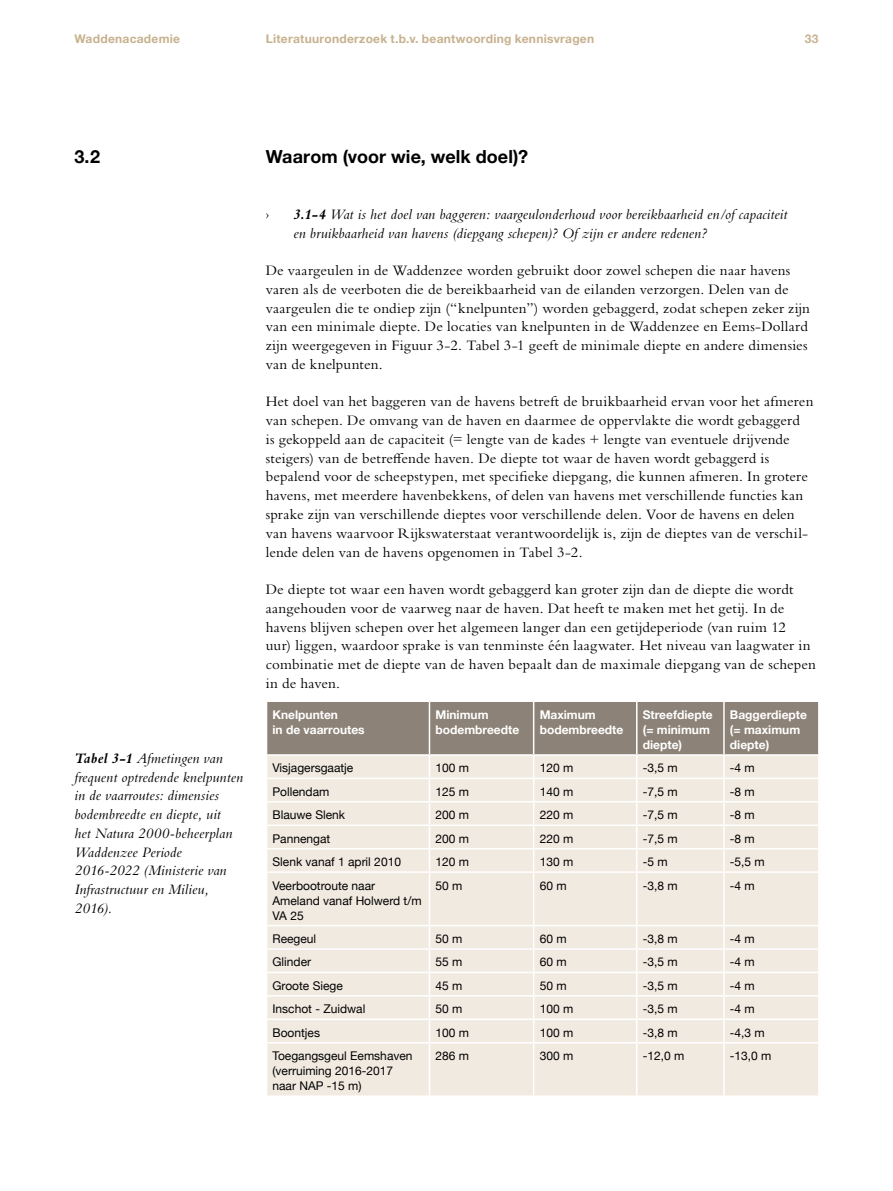
<style>
.page{position:relative;width:893px;height:1191px;background:#fff}
.page>*{position:absolute;margin:0;border:0;box-sizing:border-box;transform-origin:0 0}
.t1{font:700 18px "Helvetica Neue";letter-spacing:.005em;color:#000}
.t2{font:15px/18.8px "Bembo Std";letter-spacing:.01em;color:#000}
.t3{font:italic 15px/18.8px "Bembo Std";letter-spacing:.01em;color:#000}
.t4{font:12px/15px "Helvetica Neue";color:#000}
.t5{font:700 12px/15px "Helvetica Neue";color:#fff}
.t6{font:700 12px "Helvetica Neue";letter-spacing:.025em;color:#c7b18e}
.s1{font-weight:700}
</style>
<div class="page">
<div style="left:267px;top:873px;width:551px;height:222px;background:#f1eae1"></div>
<svg style="left:266px;top:701px;width:553px;height:170px;background:#d3cbc2"></svg>
<hr style="left:724px;top:848px;width:96px;height:1px;background:#fff">
<hr style="left:723px;top:849px;width:2px;height:22px;background:#fff">
<hr style="left:818px;top:849px;width:2px;height:22px;background:#fff">
<hr style="left:429px;top:873px;width:1px;height:51px;background:#fff">
<hr style="left:533px;top:873px;width:1px;height:51px;background:#fff">
<hr style="left:636px;top:873px;width:1px;height:51px;background:#fff">
<hr style="left:723px;top:873px;width:2px;height:51px;background:#fff">
<hr style="left:266px;top:924px;width:163px;height:2px;background:#fff">
<hr style="left:429px;top:924px;width:105px;height:2px;background:#fff">
<hr style="left:534px;top:924px;width:103px;height:2px;background:#fff">
<hr style="left:637px;top:924px;width:87px;height:2px;background:#fff">
<hr style="left:724px;top:924px;width:96px;height:2px;background:#fff">
<hr style="left:723px;top:926px;width:2px;height:22px;background:#fff">
<hr style="left:266px;top:948px;width:163px;height:1px;background:#fff">
<hr style="left:429px;top:948px;width:105px;height:1px;background:#fff">
<hr style="left:534px;top:948px;width:103px;height:1px;background:#fff">
<hr style="left:637px;top:948px;width:87px;height:1px;background:#fff">
<hr style="left:724px;top:948px;width:96px;height:1px;background:#fff">
<hr style="left:723px;top:949px;width:2px;height:22px;background:#fff">
<hr style="left:266px;top:971px;width:163px;height:2px;background:#fff">
<hr style="left:429px;top:971px;width:105px;height:2px;background:#fff">
<hr style="left:534px;top:971px;width:103px;height:2px;background:#fff">
<hr style="left:637px;top:971px;width:87px;height:2px;background:#fff">
<hr style="left:724px;top:971px;width:96px;height:2px;background:#fff">
<hr style="left:723px;top:973px;width:2px;height:22px;background:#fff">
<hr style="left:266px;top:995px;width:163px;height:1px;background:#fff">
<hr style="left:429px;top:995px;width:105px;height:1px;background:#fff">
<hr style="left:534px;top:995px;width:103px;height:1px;background:#fff">
<hr style="left:637px;top:995px;width:87px;height:1px;background:#fff">
<hr style="left:724px;top:995px;width:96px;height:1px;background:#fff">
<hr style="left:723px;top:996px;width:2px;height:22px;background:#fff">
<hr style="left:266px;top:1018px;width:163px;height:2px;background:#fff">
<hr style="left:429px;top:1018px;width:105px;height:2px;background:#fff">
<svg style="left:429px;top:926px;width:1px;height:116px"></svg>
<hr style="left:534px;top:1018px;width:103px;height:2px;background:#fff">
<svg style="left:533px;top:926px;width:1px;height:116px"></svg>
<hr style="left:637px;top:1018px;width:87px;height:2px;background:#fff">
<svg style="left:636px;top:926px;width:1px;height:116px"></svg>
<hr style="left:724px;top:1018px;width:96px;height:2px;background:#fff">
<hr style="left:723px;top:1020px;width:2px;height:22px;background:#fff">
<hr style="left:266px;top:1042px;width:163px;height:1px;background:#fff">
<hr style="left:429px;top:1042px;width:105px;height:1px;background:#fff">
<hr style="left:429px;top:1043px;width:1px;height:52px;background:#fff">
<hr style="left:534px;top:1042px;width:103px;height:1px;background:#fff">
<hr style="left:533px;top:1043px;width:1px;height:52px;background:#fff">
<hr style="left:637px;top:1042px;width:87px;height:1px;background:#fff">
<hr style="left:636px;top:1043px;width:1px;height:52px;background:#fff">
<hr style="left:724px;top:1042px;width:96px;height:1px;background:#fff">
<hr style="left:723px;top:1043px;width:2px;height:52px;background:#fff">
<p class="t6" style="left:74px;top:29px;width:107px">Waddenacademie</p>
<p class="t6" style="left:266px;top:29px;width:330px">Literatuuronderzoek t.b.v. beantwoording kennisvragen</p>
<p class="t6" style="left:805px;top:29px;width:15px">33</p>
<p class="t1" style="left:74px;top:142px;width:27px">3.2</p>
<p class="t1" style="left:266px;top:142px;width:264px">Waarom (voor wie, welk doel)?</p>
<p class="t3" style="left:74px;top:748px;width:170px"><span class="s1">Tabel 3-1</span> Afmetingen van frequent optredende knelpunten in de vaarroutes: dimensies bodembreedte en diepte, uit<br>het Natura 2000-beheerplan<br>Waddenzee Periode<br>2016-2022 (Ministerie van<br>Infrastructuur en Milieu,<br>2016).</p>
<p class="t2" style="left:266px;top:204px;width:5px">›</p>
<p class="t3" style="left:293px;top:204px;width:495px"><span class="s1">3.1-4</span> Wat is het doel van baggeren: vaargeulonderhoud voor bereikbaarheid en/of capaciteit en bruikbaarheid van havens (diepgang schepen)? Of zijn er andere redenen?</p>
<p class="t2" style="left:266px;top:261px;width:546px">De vaargeulen in de Waddenzee worden gebruikt door zowel schepen die naar havens varen als de veerboten die de bereikbaarheid van de eilanden verzorgen. Delen van de vaargeulen die te ondiep zijn (“knelpunten”) worden gebaggerd, zodat schepen zeker zijn van een minimale diepte. De locaties van knelpunten in de Waddenzee en Eems-Dollard zijn weergegeven in Figuur 3-2. Tabel 3-1 geeft de minimale diepte en andere dimensies van de knelpunten.</p>
<p class="t2" style="left:266px;top:392px;width:549px">Het doel van het baggeren van de havens betreft de bruikbaarheid ervan voor het afmeren van schepen. De omvang van de haven en daarmee de oppervlakte die wordt gebaggerd<br>is gekoppeld aan de capaciteit (= lengte van de kades + lengte van eventuele drijvende steigers) van de betreffende haven. De diepte tot waar de haven wordt gebaggerd is bepalend voor de scheepstypen, met specifieke diepgang, die kunnen afmeren. In grotere havens, met meerdere havenbekkens, of delen van havens met verschillende functies kan sprake zijn van verschillende dieptes voor verschillende delen. Voor de havens en delen van havens waarvoor Rijkswaterstaat verantwoordelijk is, zijn de dieptes van de verschil&shy;lende delen van de havens opgenomen in Tabel 3-2.</p>
<p class="t2" style="left:266px;top:579px;width:552px">De diepte tot waar een haven wordt gebaggerd kan groter zijn dan de diepte die wordt aangehouden voor de vaarweg naar de haven. Dat heeft te maken met het getij. In de havens blijven schepen over het algemeen langer dan een getijdeperiode (van ruim 12<br>uur) liggen, waardoor sprake is van tenminste één laagwater. Het niveau van laagwater in combinatie met de diepte van de haven bepaalt dan de maximale diepgang van de schepen in de haven.</p>
<p class="t5" style="left:272px;top:707px;width:94px">Knelpunten<br>in de vaarroutes</p>
<p class="t5" style="left:435px;top:707px;width:85px">Minimum bodembreedte</p>
<p class="t5" style="left:540px;top:707px;width:85px">Maximum bodembreedte</p>
<p class="t5" style="left:643px;top:707px;width:71px">Streefdiepte (= minimum diepte)</p>
<p class="t5" style="left:730px;top:707px;width:79px">Baggerdiepte (= maximum diepte)</p>
<p class="t4" style="left:272px;top:761px;width:82px">Visjagersgaatje</p>
<p class="t4" style="left:435px;top:761px;width:35px">100 m</p>
<p class="t4" style="left:540px;top:761px;width:35px">120 m</p>
<p class="t4" style="left:643px;top:761px;width:36px">-3,5 m</p>
<p class="t4" style="left:730px;top:761px;width:26px">-4 m</p>
<p class="t4" style="left:272px;top:784px;width:58px">Pollendam</p>
<p class="t4" style="left:435px;top:784px;width:35px">125 m</p>
<p class="t4" style="left:540px;top:784px;width:35px">140 m</p>
<p class="t4" style="left:643px;top:784px;width:36px">-7,5 m</p>
<p class="t4" style="left:730px;top:784px;width:26px">-8 m</p>
<p class="t4" style="left:272px;top:808px;width:74px">Blauwe Slenk</p>
<p class="t4" style="left:435px;top:808px;width:35px">200 m</p>
<p class="t4" style="left:540px;top:808px;width:35px">220 m</p>
<p class="t4" style="left:643px;top:808px;width:36px">-7,5 m</p>
<p class="t4" style="left:730px;top:808px;width:26px">-8 m</p>
<p class="t4" style="left:272px;top:831px;width:59px">Pannengat</p>
<p class="t4" style="left:435px;top:831px;width:35px">200 m</p>
<p class="t4" style="left:540px;top:831px;width:35px">220 m</p>
<p class="t4" style="left:643px;top:831px;width:36px">-7,5 m</p>
<p class="t4" style="left:730px;top:831px;width:26px">-8 m</p>
<p class="t4" style="left:272px;top:855px;width:130px">Slenk vanaf 1 april 2010</p>
<p class="t4" style="left:435px;top:855px;width:35px">120 m</p>
<p class="t4" style="left:540px;top:855px;width:35px">130 m</p>
<p class="t4" style="left:643px;top:855px;width:26px">-5 m</p>
<p class="t4" style="left:730px;top:855px;width:36px">-5,5 m</p>
<p class="t4" style="left:272px;top:878px;width:151px">Veerbootroute naar<br>Ameland vanaf Holwerd t/m<br>VA 25</p>
<p class="t4" style="left:435px;top:878px;width:28px">50 m</p>
<p class="t4" style="left:540px;top:878px;width:28px">60 m</p>
<p class="t4" style="left:643px;top:878px;width:36px">-3,8 m</p>
<p class="t4" style="left:730px;top:878px;width:26px">-4 m</p>
<p class="t4" style="left:272px;top:932px;width:45px">Reegeul</p>
<p class="t4" style="left:435px;top:932px;width:28px">50 m</p>
<p class="t4" style="left:540px;top:932px;width:28px">60 m</p>
<p class="t4" style="left:643px;top:932px;width:36px">-3,8 m</p>
<p class="t4" style="left:730px;top:932px;width:26px">-4 m</p>
<p class="t4" style="left:272px;top:955px;width:40px">Glinder</p>
<p class="t4" style="left:435px;top:955px;width:28px">55 m</p>
<p class="t4" style="left:540px;top:955px;width:28px">60 m</p>
<p class="t4" style="left:643px;top:955px;width:36px">-3,5 m</p>
<p class="t4" style="left:730px;top:955px;width:26px">-4 m</p>
<p class="t4" style="left:272px;top:978px;width:72px">Groote Siege</p>
<p class="t4" style="left:435px;top:978px;width:28px">45 m</p>
<p class="t4" style="left:540px;top:978px;width:28px">50 m</p>
<p class="t4" style="left:643px;top:978px;width:36px">-3,5 m</p>
<p class="t4" style="left:730px;top:978px;width:26px">-4 m</p>
<p class="t4" style="left:272px;top:1002px;width:94px">Inschot - Zuidwal</p>
<p class="t4" style="left:435px;top:1002px;width:28px">50 m</p>
<p class="t4" style="left:540px;top:1002px;width:35px">100 m</p>
<p class="t4" style="left:643px;top:1002px;width:36px">-3,5 m</p>
<p class="t4" style="left:730px;top:1002px;width:26px">-4 m</p>
<p class="t4" style="left:272px;top:1025px;width:49px">Boontjes</p>
<p class="t4" style="left:435px;top:1025px;width:35px">100 m</p>
<p class="t4" style="left:540px;top:1025px;width:35px">100 m</p>
<p class="t4" style="left:643px;top:1025px;width:36px">-3,8 m</p>
<p class="t4" style="left:730px;top:1025px;width:36px">-4,3 m</p>
<p class="t4" style="left:272px;top:1049px;width:142px">Toegangsgeul Eemshaven (verruiming 2016-2017 naar NAP -15 m)</p>
<p class="t4" style="left:435px;top:1049px;width:35px">286 m</p>
<p class="t4" style="left:540px;top:1049px;width:35px">300 m</p>
<p class="t4" style="left:643px;top:1049px;width:43px">-12,0 m</p>
<p class="t4" style="left:730px;top:1049px;width:43px">-13,0 m</p>
</div>
